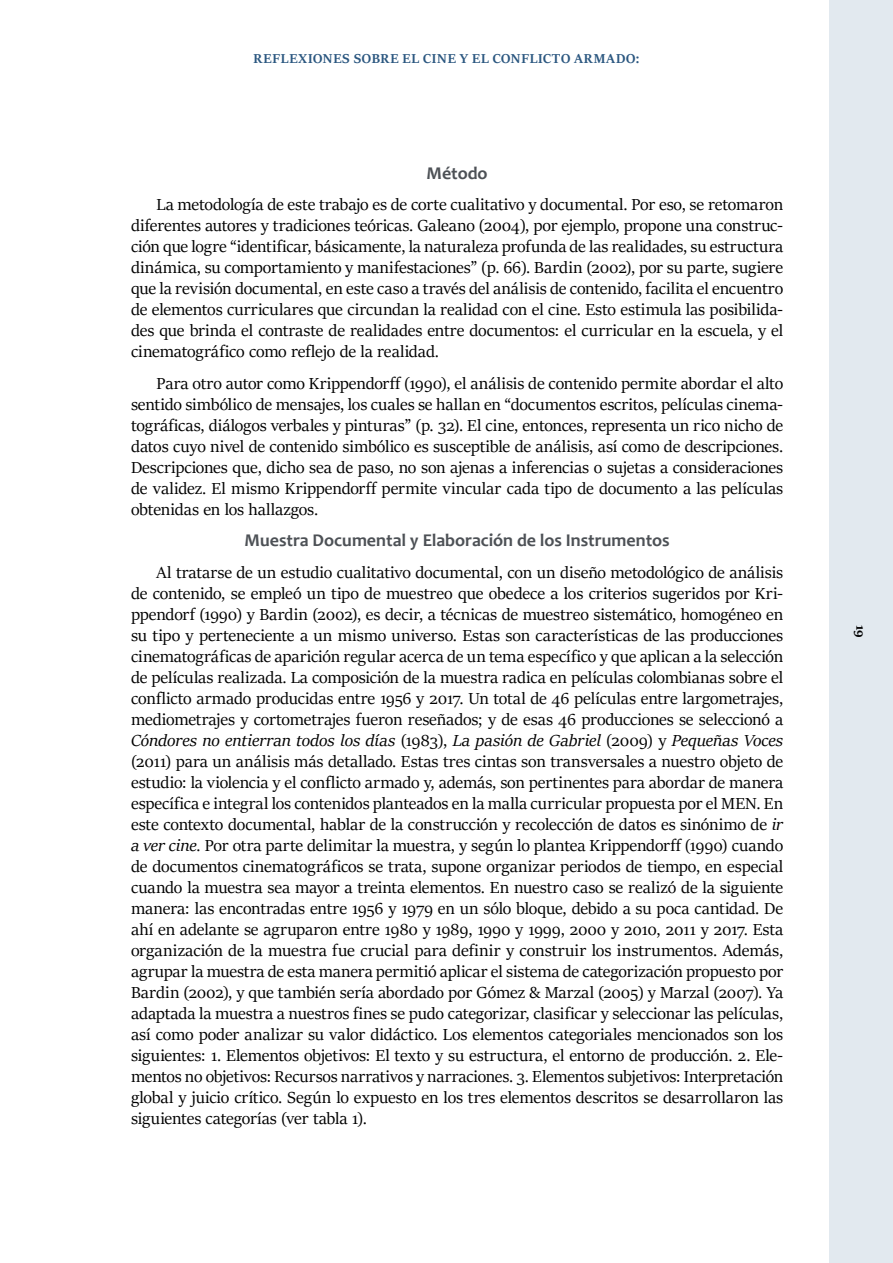
<style>
.page{position:relative;width:893px;height:1263px;background:#fff}
.page>*{position:absolute;margin:0;border:0;box-sizing:border-box;transform-origin:0 0}
.texto_general{font:18px/21px "Sitka Display";letter-spacing:-.005em;color:#000;text-align:justify}
.Subtexto{font:700 18px "Candara";letter-spacing:-.005em;color:#4d5156}
.t1{font:700 14.55px "Sitka Banner";letter-spacing:.055em;color:#2b5780}
.t2{font:700 14.55px "Sitka Banner";color:#000}
.s1{font-style:italic}
</style>
<div class="page">
<div style="left:829px;top:0;width:64px;height:1263px;background:#e2e9ef"></div>
<p class="t1" style="left:254px;top:48px;width:388px">REFLEXIONES SOBRE EL CINE Y EL CONFLICTO ARMADO:</p>
<p class="Subtexto" style="left:427px;top:161px;width:63px">Método</p>
<p class="texto_general" style="left:131px;top:193px;width:654px;text-indent:26px">La metodología de este trabajo es de corte cualitativo y documental. Por eso, se retomaron diferentes autores y tradiciones teóricas. Galeano (2004), por ejemplo, propone una construc&shy;ción que logre “identificar, básicamente, la naturaleza profunda de las realidades, su estructura dinámica, su comportamiento y manifestaciones” (p. 66). Bardin (2002), por su parte, sugiere que la revisión documental, en este caso a través del análisis de contenido, facilita el encuentro de elementos curriculares que circundan la realidad con el cine. Esto estimula las posibilida&shy;des que brinda el contraste de realidades entre documentos: el curricular en la escuela, y el cinematográfico como reflejo de la realidad.</p>
<p class="texto_general" style="left:131px;top:372px;width:654px;text-indent:26px">Para otro autor como Krippendorff (1990), el análisis de contenido permite abordar el alto sentido simbólico de mensajes, los cuales se hallan en “documentos escritos, películas cinema&shy;tográficas, diálogos verbales y pinturas” (p. 32). El cine, entonces, representa un rico nicho de datos cuyo nivel de contenido simbólico es susceptible de análisis, así como de descripciones.<br>Descripciones que, dicho sea de paso, no son ajenas a inferencias o sujetas a consideraciones de validez. El mismo Krippendorff permite vincular cada tipo de documento a las películas obtenidas en los hallazgos.</p>
<p class="Subtexto" style="left:245px;top:529px;width:427px">Muestra Documental y Elaboración de los Instrumentos</p>
<p class="texto_general" style="left:131px;top:561px;width:654px;text-indent:26px">Al tratarse de un estudio cualitativo documental, con un diseño metodológico de análisis de contenido, se empleó un tipo de muestreo que obedece a los criterios sugeridos por Kri&shy;ppendorf (1990) y Bardin (2002), es decir, a técnicas de muestreo sistemático, homogéneo en su tipo y perteneciente a un mismo universo. Estas son características de las producciones cinematográficas de aparición regular acerca de un tema específico y que aplican a la selección de películas realizada. La composición de la muestra radica en películas colombianas sobre el conflicto armado producidas entre 1956 y 2017. Un total de 46 películas entre largometrajes, mediometrajes y cortometrajes fueron reseñados; y de esas 46 producciones se seleccionó a <span class="s1">Cóndores no entierran todos los días</span> (1983), <span class="s1">La pasión de Gabriel</span> (2009) y <span class="s1">Pequeñas Voces </span>(2011) para un análisis más detallado. Estas tres cintas son transversales a nuestro objeto de estudio: la violencia y el conflicto armado y, además, son pertinentes para abordar de manera específica e integral los contenidos planteados en la malla curricular propuesta por el MEN. En este contexto documental, hablar de la construcción y recolección de datos es sinónimo de <span class="s1">ir a ver cine.</span> Por otra parte delimitar la muestra, y según lo plantea Krippendorff (1990) cuando de documentos cinematográficos se trata, supone organizar periodos de tiempo, en especial cuando la muestra sea mayor a treinta elementos. En nuestro caso se realizó de la siguiente manera: las encontradas entre 1956 y 1979 en un sólo bloque, debido a su poca cantidad. De ahí en adelante se agruparon entre 1980 y 1989, 1990 y 1999, 2000 y 2010, 2011 y 2017. Esta organización de la muestra fue crucial para definir y construir los instrumentos. Además, agrupar la muestra de esta manera permitió aplicar el sistema de categorización propuesto por Bardin (2002), y que también sería abordado por Gómez &amp; Marzal (2005) y Marzal (2007). Ya adaptada la muestra a nuestros fines se pudo categorizar, clasificar y seleccionar las películas, así como poder analizar su valor didáctico. Los elementos categoriales mencionados son los siguientes: 1. Elementos objetivos: El texto y su estructura, el entorno de producción. 2. Ele&shy;mentos no objetivos: Recursos narrativos y narraciones. 3. Elementos subjetivos: Interpretación global y juicio crítico. Según lo expuesto en los tres elementos descritos se desarrollaron las siguientes categorías (ver tabla 1).</p>
<p class="t2" style="left:871px;top:625px;width:14px;rotate:90deg">19</p>
</div>
